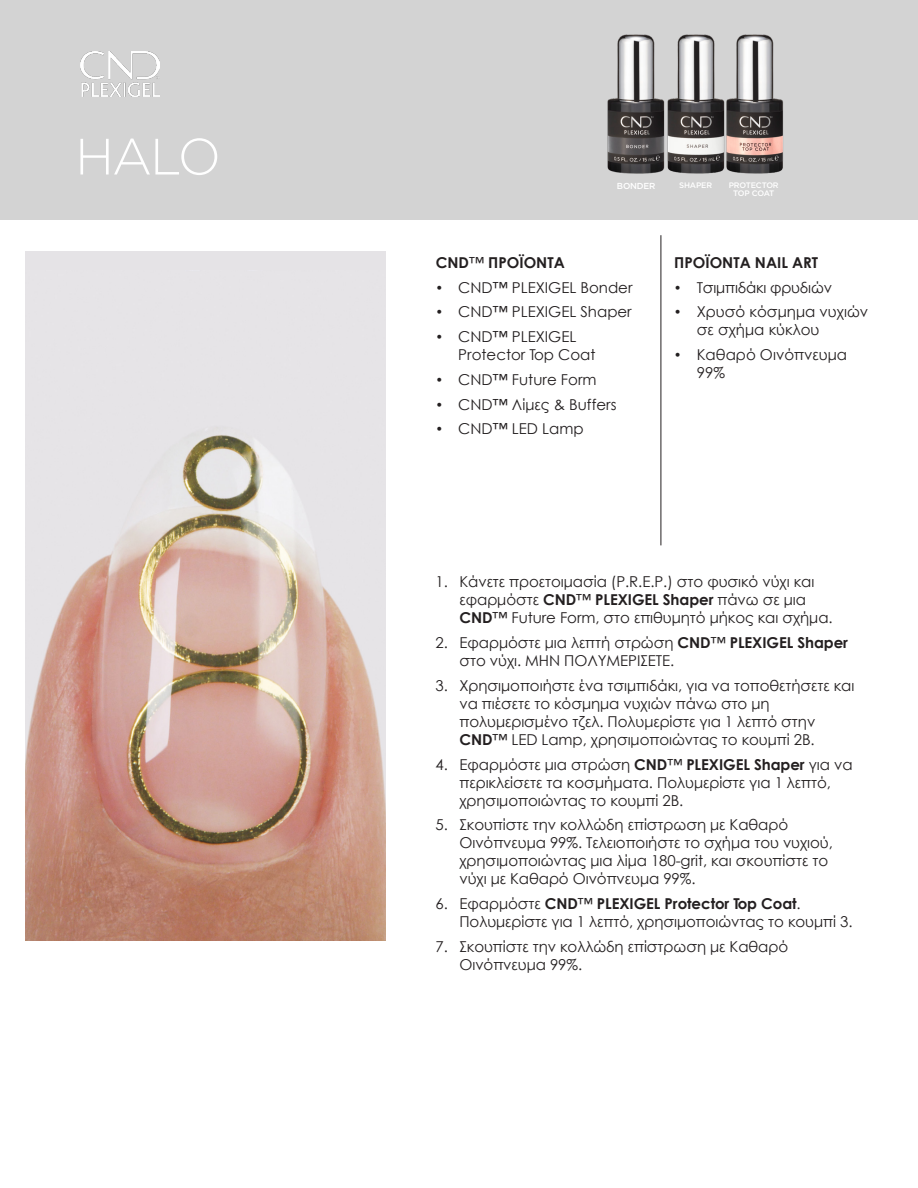
<style>
.page{position:relative;width:918px;height:1188px;background:#fff}
.page>*{position:absolute;margin:0;border:0;box-sizing:border-box;transform-origin:0 0}
.Step_Lists2{font:300 51px "Gotham";color:#fff}
.body{font:15px/18px "Century Gothic";letter-spacing:-.005em;color:#231f20}
.body-2{font:700 15px "Century Gothic";color:#231f20}
.body-3{font:500 8.7px "Gotham";letter-spacing:-.02em;color:#fff}
.body-4{font:500 7.95px "Gotham";letter-spacing:-.02em;color:#fff}
.s1{font-weight:400}
.s2{font-family:"Gotham"}
.s3{font-weight:700}
</style>
<div class="page">
<div style="left:0;top:0;width:917px;height:220px;background:#d3d3d3"></div>
<div style="left:26px;top:251px;width:360px;height:690px;background:#e5e3e6"></div>
<img style="left:26px;top:435px;width:360px;height:506px">
<img style="left:607px;top:34px;width:58px;height:139px">
<img style="left:667px;top:34px;width:116px;height:139px">
<hr style="left:661px;top:235px;width:1px;height:310px;background:#231f20">
<img style="left:80px;top:51px;width:79px;height:45px">
<p class="Step_Lists2" style="left:75px;top:124px;width:147px">HALO</p>
<p class="body-3" style="left:617px;top:180px;width:40px">BONDER</p>
<p class="body-4" style="left:679px;top:180px;width:35px">SHAPER</p>
<p class="body-4" style="left:729px;top:180px;width:51px">PROTECTOR</p>
<p class="body-4" style="left:733px;top:188px;width:43px">TOP COAT</p>
<p class="body-2" style="left:436px;top:252px;width:130px">CND<span class="s1">™</span> ΠΡΟΪΟΝΤΑ</p>
<p class="body" style="left:436px;top:278px;width:198px"><span class="s2">•</span> CND™ PLEXIGEL Bonder</p>
<p class="body" style="left:436px;top:303px;width:198px"><span class="s2">•</span> CND™ PLEXIGEL Shaper</p>
<p class="body" style="left:458px;top:328px;width:139px;text-indent:-22px"><span class="s2">•</span> CND™ PLEXIGEL<br>Protector Top Coat</p>
<p class="body" style="left:436px;top:370px;width:162px"><span class="s2">•</span> CND™ Future Form</p>
<p class="body" style="left:436px;top:395px;width:182px"><span class="s2">•</span> CND™ Λίμες &amp; Buffers</p>
<p class="body" style="left:436px;top:420px;width:149px"><span class="s2">•</span> CND™ LED Lamp</p>
<p class="body-2" style="left:674px;top:252px;width:146px">ΠΡΟΪΟΝΤΑ NAIL ART</p>
<p class="body" style="left:674px;top:278px;width:159px"><span class="s2">•</span> Τσιμπιδάκι φρυδιών</p>
<p class="body" style="left:697px;top:303px;width:173px;text-indent:-22px"><span class="s2">•</span> Χρυσό κόσμημα νυχιών σε σχήμα κύκλου</p>
<p class="body" style="left:697px;top:346px;width:152px;text-indent:-22px"><span class="s2">•</span> Καθαρό Οινόπνευμα<br>99%</p>
<p class="body" style="left:459px;top:573px;width:375px;text-indent:-24px">1. Κάνετε προετοιμασία (P.R.E.P.) στο φυσικό νύχι και εφαρμόστε <span class="s3">CND</span>™ <span class="s3">PLEXIGEL Shaper</span> πάνω σε μια<br><span class="s3">CND</span>™ Future Form, στο επιθυμητό μήκος και σχήμα.</p>
<p class="body" style="left:459px;top:634px;width:390px;text-indent:-24px">2. Εφαρμόστε μια λεπτή στρώση <span class="s3">CND</span>™ <span class="s3">PLEXIGEL Shaper </span>στο νύχι. ΜΗΝ ΠΟΛΥΜΕΡΙΣΕΤΕ.</p>
<p class="body" style="left:459px;top:676px;width:397px;text-indent:-24px">3. Χρησιμοποιήστε ένα τσιμπιδάκι, για να τοποθετήσετε και να πιέσετε το κόσμημα νυχιών πάνω στο μη πολυμερισμένο τζελ. Πολυμερίστε για 1 λεπτό στην <span class="s3">CND</span>™ LED Lamp, χρησιμοποιώντας το κουμπί 2B.</p>
<p class="body" style="left:459px;top:755px;width:395px;text-indent:-24px">4. Εφαρμόστε μια στρώση <span class="s3">CND</span>™ <span class="s3">PLEXIGEL Shaper</span> για να περικλείσετε τα κοσμήματα. Πολυμερίστε για 1 λεπτό, χρησιμοποιώντας το κουμπί 2B.</p>
<p class="body" style="left:459px;top:816px;width:375px;text-indent:-24px">5. Σκουπίστε την κολλώδη επίστρωση με Καθαρό Οινόπνευμα 99%. Τελειοποιήστε το σχήμα του νυχιού, χρησιμοποιώντας μια λίμα 180-grit, και σκουπίστε το νύχι με Καθαρό Οινόπνευμα 99%.</p>
<p class="body" style="left:459px;top:894px;width:395px;text-indent:-24px">6. Εφαρμόστε <span class="s3">CND</span>™ <span class="s3">PLEXIGEL Protector Top Coat</span>.<br>Πολυμερίστε για 1 λεπτό, χρησιμοποιώντας το κουμπί 3.</p>
<p class="body" style="left:459px;top:937px;width:330px;text-indent:-24px">7. Σκουπίστε την κολλώδη επίστρωση με Καθαρό<br>Οινόπνευμα 99%.</p>
</div>
